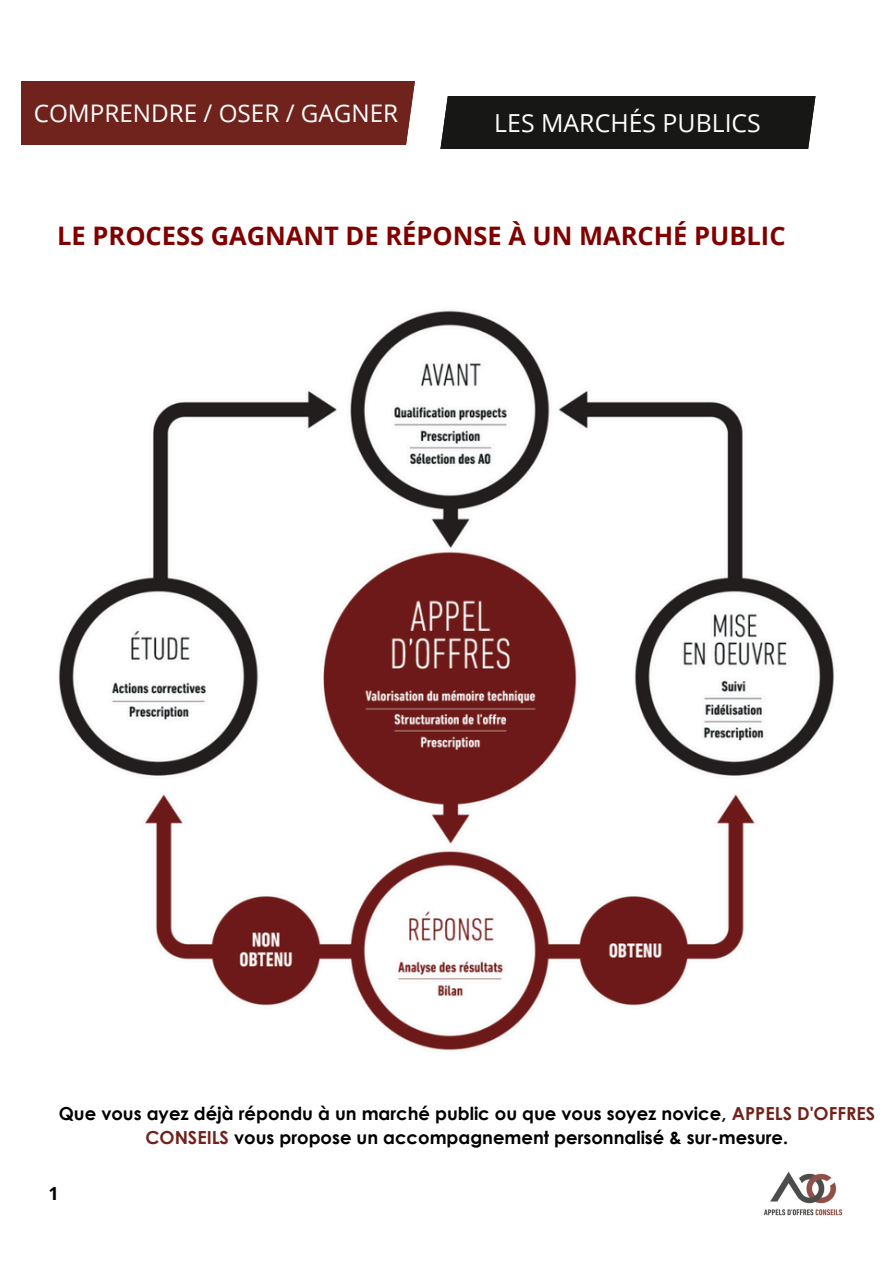
<style>
.page{position:relative;width:894px;height:1264px;background:#fff}
.page>*{position:absolute;margin:0;border:0;box-sizing:border-box;transform-origin:0 0}
.t1{font:700 25.5px "Open Sans";color:#800000}
.t2{font:24.9px "Open Sans";color:#fff}
.t3{font:24.3px "Open Sans";color:#fff}
.t4{font:700 18px/24.8px "Century Gothic";color:#000;text-align:center}
.t5{font:700 18px "Open Sans";color:#000}
.s1{color:#70231c}
</style>
<div class="page">
<div style="left:432px;top:96px;width:398px;height:53px;background:#171716"></div>
<svg style="left:808px;top:96px;width:22px;height:53px"></svg>
<div style="left:22px;top:82px;width:418px;height:63px;background:#70231c"></div>
<svg style="left:405px;top:81px;width:43px;height:68px"></svg>
<img style="left:58px;top:310px;width:775px;height:741px">
<img style="left:763px;top:1171px;width:80px;height:45px">
<h2 class="t3" style="left:34px;top:96px;width:366px">COMPRENDRE / OSER / GAGNER</h2>
<h2 class="t2" style="left:494px;top:105px;width:268px">LES MARCHÉS PUBLICS</h2>
<h1 class="t1" style="left:57px;top:218px;width:729px">LE PROCESS GAGNANT DE RÉPONSE À UN MARCHÉ PUBLIC</h1>
<p class="t4" style="left:59px;top:1100px;width:817px">Que vous ayez déjà répondu à un marché public ou que vous soyez novice, <span class="s1">APPELS D'OFFRES<br>CONSEILS</span> vous propose un accompagnement personnalisé &amp; sur-mesure.</p>
<p class="t5" style="left:49px;top:1181px;width:12px">1</p>
</div>
